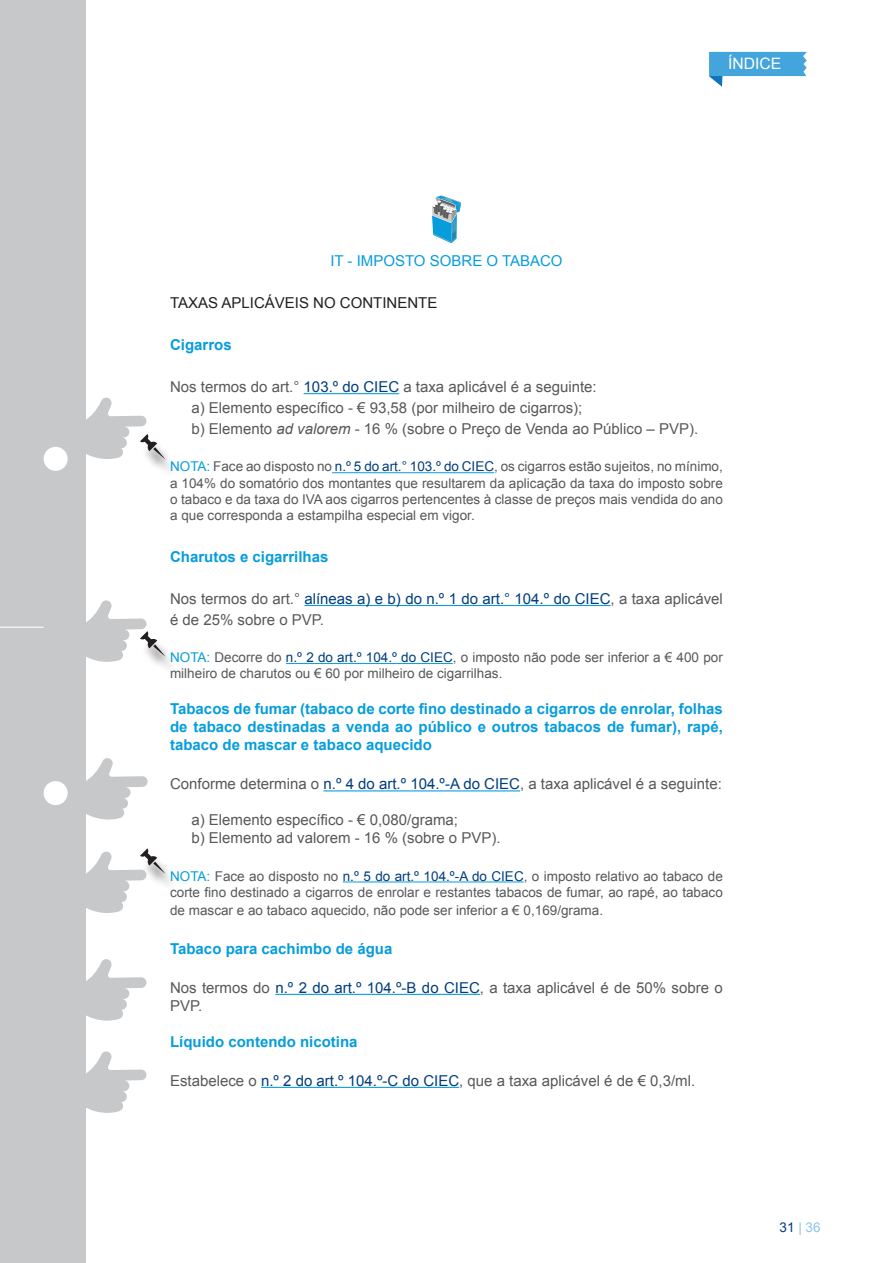
<style>
.page{position:relative;width:893px;height:1263px;background:#fff}
.page>*{position:absolute;margin:0;border:0;box-sizing:border-box;transform-origin:0 0}
.t1{font:15.75px "Arial";color:#fff}
.t2{font:15px/21px "Arial";color:#57585a}
.t3{font:700 15px/18px "Arial";color:#069ddc;text-align:justify}
.t4{font:15px "Arial";color:#231f20}
.t5{font:15px "Arial";color:#069ddc}
.t6{font:13.5px/16.2px "Arial";color:#57585a}
.t7{font:13.5px "Arial";color:#8bc5eb}
.s1{color:#013d7d}
.s2{font-style:italic}
.s3{color:#069ddc}
</style>
<div class="page">
<svg style="left:709px;top:52px;width:98px;height:35px"></svg>
<div style="left:0;top:0;width:85px;height:1263px;background:#c7c8ca"></div>
<div style="left:44px;top:447px;width:24px;height:24px;background:#fff;border-radius:50%"></div>
<div style="left:44px;top:781px;width:24px;height:24px;background:#fff;border-radius:50%"></div>
<hr style="left:0;top:627px;width:44px;height:1px;background:#fff">
<hr style="left:304px;top:393px;width:95px;height:1px;background:#069ddc">
<hr style="left:332px;top:472px;width:162px;height:1px;background:#069ddc">
<hr style="left:304px;top:605px;width:306px;height:1px;background:#069ddc">
<hr style="left:286px;top:663px;width:167px;height:1px;background:#069ddc">
<hr style="left:323px;top:790px;width:197px;height:1px;background:#069ddc">
<hr style="left:343px;top:881px;width:181px;height:1px;background:#069ddc">
<hr style="left:275px;top:994px;width:205px;height:1px;background:#069ddc">
<hr style="left:261px;top:1087px;width:198px;height:1px;background:#069ddc">
<div style="left:139px;top:853px;width:39px;height:39px;background:#231f20;opacity:.5"></div>
<svg style="left:85px;top:758px;width:63px;height:62px"></svg>
<svg style="left:85px;top:848px;width:81px;height:65px"></svg>
<svg style="left:85px;top:959px;width:62px;height:62px"></svg>
<svg style="left:85px;top:1051px;width:62px;height:62px"></svg>
<svg style="left:432px;top:196px;width:29px;height:47px"></svg>
<div style="left:139px;top:438px;width:39px;height:39px;background:#231f20;opacity:.5"></div>
<svg style="left:85px;top:398px;width:81px;height:62px"></svg>
<div style="left:139px;top:635px;width:39px;height:39px;background:#231f20;opacity:.5"></div>
<svg style="left:85px;top:600px;width:81px;height:62px"></svg>
<p class="t1" style="left:728px;top:53px;width:55px">ÍNDICE</p>
<p class="t5" style="left:330px;top:251px;width:234px">IT - IMPOSTO SOBRE O TABACO</p>
<p class="t4" style="left:170px;top:293px;width:269px">TAXAS APLICÁVEIS NO CONTINENTE</p>
<p class="t3" style="left:170px;top:336px;width:63px">Cigarros</p>
<p class="t2" style="left:191px;top:376px;width:508px;text-indent:-21px">Nos termos do art.° <span class="s1">103.º do CIEC</span> a taxa aplicável é a seguinte:<br>a) Elemento específico - € 93,58 (por milheiro de cigarros);<br>b) Elemento <span class="s2">ad valorem</span> - 16 % (sobre o Preço de Venda ao Público – PVP).</p>
<p class="t6" style="left:170px;top:459px;width:554px;text-align:justify"><span class="s3">NOTA:</span> Face ao disposto no <span class="s1">n.º 5 do art.° 103.º do CIEC</span>, os cigarros estão sujeitos, no mínimo, a 104% do somatório dos montantes que resultarem da aplicação da taxa do imposto sobre o tabaco e da taxa do IVA aos cigarros pertencentes à classe de preços mais vendida do ano a que corresponda a estampilha especial em vigor.</p>
<p class="t3" style="left:170px;top:548px;width:160px">Charutos e cigarrilhas</p>
<p class="t2" style="left:170px;top:588px;width:554px">Nos termos do art.° <span class="s1">alíneas a) e b) do n.º 1 do art.° 104.º do CIEC</span>, a taxa aplicável é de 25% sobre o PVP.</p>
<p class="t6" style="left:170px;top:649px;width:554px"><span class="s3">NOTA:</span> Decorre do <span class="s1">n.º 2 do art.º 104.º do CIEC</span>, o imposto não pode ser inferior a € 400 por milheiro de charutos ou € 60 por milheiro de cigarrilhas.</p>
<p class="t3" style="left:170px;top:700px;width:554px">Tabacos de fumar (tabaco de corte fino destinado a cigarros de enrolar, folhas de tabaco destinadas a venda ao público e outros tabacos de fumar), rapé, tabaco de mascar e tabaco aquecido</p>
<p class="t2" style="left:170px;top:774px;width:553px">Conforme determina o <span class="s1">n.º 4 do art.º 104.º-A do CIEC</span>, a taxa aplicável é a seguinte:</p>
<p class="t2" style="left:191px;top:811px;width:311px;line-height:18px">a) Elemento específico - € 0,080/grama;<br>b) Elemento ad valorem - 16 % (sobre o PVP).</p>
<p class="t6" style="left:170px;top:868px;width:554px"><span class="s3">NOTA:</span> Face ao disposto no <span class="s1">n.º 5 do art.º 104.º-A do CIEC</span>, o imposto relativo ao tabaco de corte fino destinado a cigarros de enrolar e restantes tabacos de fumar, ao rapé, ao tabaco</p>
<p class="t6" style="left:170px;top:902px;width:434px">de mascar e ao tabaco aquecido, não pode ser inferior a € 0,169/grama.</p>
<p class="t3" style="left:170px;top:940px;width:224px">Tabaco para cachimbo de água</p>
<p class="t2" style="left:170px;top:979px;width:554px;line-height:18px">Nos termos do <span class="s1">n.º 2 do art.º 104.º-B do CIEC</span>, a taxa aplicável é de 50% sobre o<br>PVP.</p>
<p class="t3" style="left:170px;top:1033px;width:189px">Líquido contendo nicotina</p>
<p class="t2" style="left:170px;top:1070px;width:527px">Estabelece o <span class="s1">n.º 2 do art.º 104.º-C do CIEC</span>, que a taxa aplicável é de € 0,3/ml.</p>
<p class="t7" style="left:780px;top:1219px;width:43px"><span class="s1">31</span> | 36</p>
</div>
